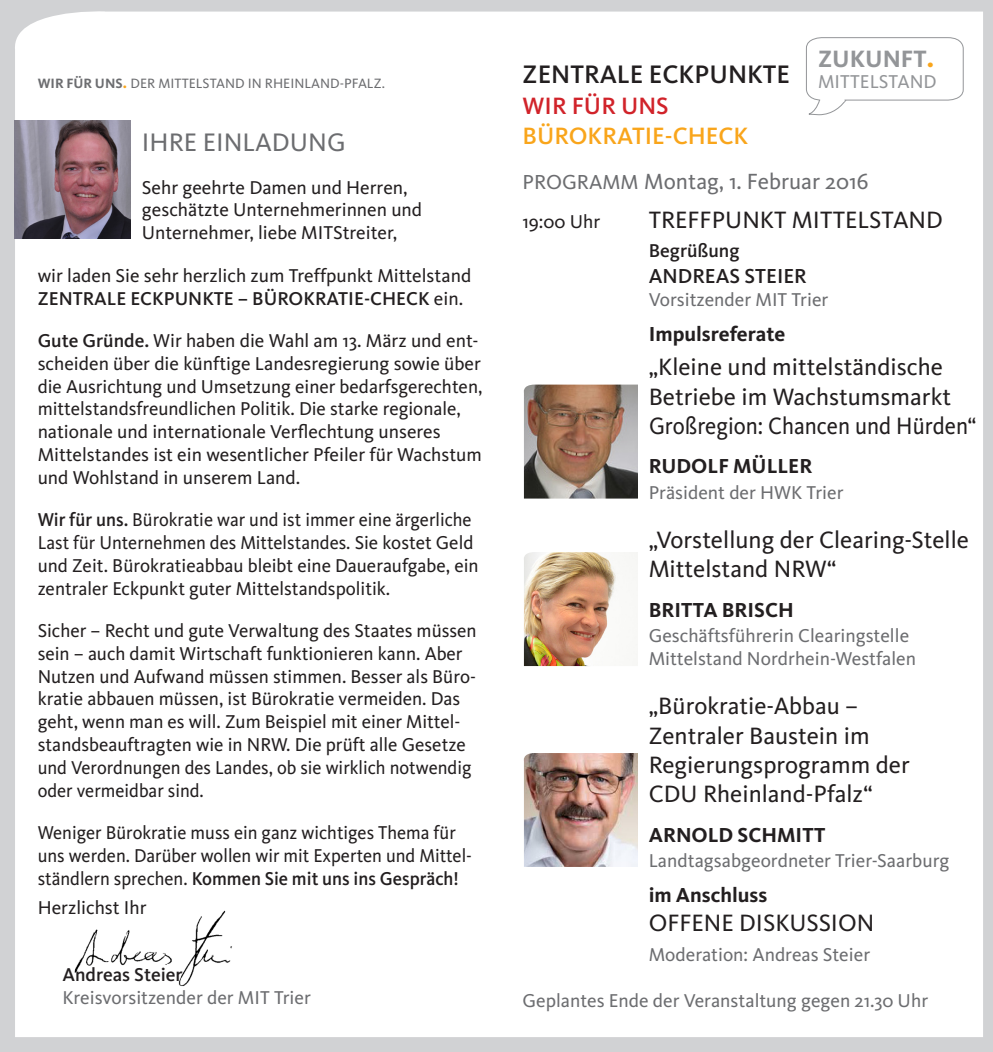
<style>
.page{position:relative;width:993px;height:1052px;background:#fff}
.page>*{position:absolute;margin:0;border:0;box-sizing:border-box;transform-origin:0 0}
.t1{font:500 26.25px "CDU Kievit";color:#231f20}
.t2{font:26.25px "CDU Kievit";color:#6c6d70}
.t3{font:24.5px/29.4px "CDU Kievit";color:#231f20}
.t4{font:500 24.5px "CDU Kievit";color:#f9a51b}
.t5{font:500 24.5px "CDU Kievit";color:#d1232a}
.t6{font:700 24.5px "CDU Kievit";color:#939598}
.t7{font:22.75px "CDU Kievit";color:#6c6d70}
.t8{font:700 21px "CDU Kievit";color:#231f20}
.t9{font:500 21px "CDU Kievit";color:#231f20}
.t10{font:19.25px/22.8px "CDU Kievit";color:#231f20}
.t11{font:19.25px/22.8px "CDU Kievit";color:#231f20;scale:.95 1}
.t12{font:19.25px/23.1px "CDU Kievit";color:#6c6d70}
.t13{font:19.25px "CDU Kievit";color:#939598}
.t14{font:500 19.25px "CDU Kievit";color:#231f20}
.t15{font:14px "CDU Kievit";color:#6c6d70}
.s1{font-size:28px;color:#f9a51b}
.s2{font-weight:700}
.s3{font-size:21px;color:#f9a51b}
.s4{font-size:21px}
.s5{font-weight:500}
.s6{font-weight:500;color:#231f20}
</style>
<div class="page">
<div style="left:0;top:0;width:991px;height:1052px;background:#d1d2d4"></div>
<div style="left:14px;top:11px;width:968px;height:1026px;background:#fff"></div>
<img style="left:15px;top:121px;width:115px;height:118px">
<div style="left:805px;top:37px;width:158px;height:79px;background:#fff"></div>
<div style="left:819px;top:96px;width:25px;height:5px;background:#fff"></div>
<img style="left:521px;top:384px;width:116px;height:114px">
<img style="left:522px;top:552px;width:115px;height:114px">
<img style="left:521px;top:753px;width:116px;height:114px">
<div style="left:48px;top:897px;width:216px;height:98px;background:#fff"></div>
<p class="t6" style="left:817px;top:44px;width:118px">ZUKUNFT<span class="s1">.</span></p>
<p class="t13" style="left:817px;top:70px;width:120px">MITTELSTAND</p>
<p class="t15" style="left:38px;top:75px;width:349px"><span class="s2">WIR FÜR UNS</span><span class="s3">.</span> DER MITTELSTAND IN RHEINLAND-PFALZ.</p>
<p class="t1" style="left:522px;top:59px;width:269px">ZENTRALE ECKPUNKTE</p>
<p class="t5" style="left:522px;top:92px;width:147px">WIR FÜR UNS</p>
<p class="t4" style="left:522px;top:121px;width:227px">BÜROKRATIE-CHECK</p>
<p class="t7" style="left:522px;top:168px;width:347px"><span class="s4">PROGRAMM</span> Montag, 1. Februar 2016</p>
<p class="t10" style="left:522px;top:210px;width:79px">19:00 Uhr</p>
<p class="t3" style="left:648px;top:205px;width:296px">TREFFPUNKT MITTELSTAND</p>
<p class="t14" style="left:648px;top:240px;width:92px">Begrüßung</p>
<p class="t9" style="left:648px;top:263px;width:159px">ANDREAS STEIER</p>
<p class="t12" style="left:648px;top:288px;width:181px">Vorsitzender MIT Trier</p>
<p class="t8" style="left:648px;top:321px;width:138px">Impulsreferate</p>
<p class="t3" style="left:648px;top:352px;width:329px">„Kleine und mittelständische<br>Betriebe im Wachstumsmarkt<br>Großregion: Chancen und Hürden“</p>
<p class="t8" style="left:648px;top:454px;width:165px">RUDOLF MÜLLER</p>
<p class="t12" style="left:648px;top:481px;width:196px">Präsident der HWK Trier</p>
<p class="t3" style="left:648px;top:525px;width:322px">„Vorstellung der Clearing-Stelle<br>Mittelstand NRW“</p>
<p class="t8" style="left:648px;top:597px;width:146px">BRITTA BRISCH</p>
<p class="t12" style="left:648px;top:624px;width:269px">Geschäftsführerin Clearingstelle<br>Mittelstand Nordrhein-Westfalen</p>
<p class="t3" style="left:648px;top:691px;width:262px">„Bürokratie-Abbau –<br>Zentraler Baustein im<br>Regierungsprogramm der<br>CDU Rheinland-Pfalz“</p>
<p class="t8" style="left:648px;top:822px;width:178px">ARNOLD SCHMITT</p>
<p class="t12" style="left:648px;top:849px;width:302px">Landtagsabgeordneter Trier-Saarburg</p>
<p class="t8" style="left:648px;top:882px;width:120px">im Anschluss</p>
<p class="t3" style="left:648px;top:909px;width:227px">OFFENE DISKUSSION</p>
<p class="t12" style="left:648px;top:943px;width:223px">Moderation: Andreas Steier</p>
<p class="t12" style="left:522px;top:989px;width:407px">Geplantes Ende der Veranstaltung gegen 21.30 Uhr</p>
<p class="t2" style="left:142px;top:127px;width:205px">IHRE EINLADUNG</p>
<p class="t10" style="left:142px;top:176px;width:282px">Sehr geehrte Damen und Herren, geschätzte Unternehmerinnen und<br>Unternehmer, liebe MITStreiter,</p>
<p class="t10" style="left:38px;top:264px;width:435px">wir laden Sie sehr herzlich zum Treffpunkt Mittelstand<br><span class="s5">ZENTRALE ECKPUNKTE – BÜROKRATIE-CHECK</span> ein.</p>
<p class="t10" style="left:38px;top:329px;width:446px"><span class="s5">Gute Gründe.</span> Wir haben die Wahl am 13. März und ent&shy;scheiden über die künftige Landesregierung sowie über die Ausrichtung und Umsetzung einer bedarfsgerechten, mittelstandsfreundlichen Politik. Die starke regionale, nationale und internationale Verflechtung unseres Mittelstandes ist ein wesentlicher Pfeiler für Wachstum und Wohlstand in unserem Land.</p>
<p class="t11" style="left:38px;top:509px;width:465px"><span class="s5">Wir für uns.</span> Bürokratie war und ist immer eine ärgerliche Last für Unternehmen des Mittelstandes. Sie kostet Geld und Zeit. Bürokratieabbau bleibt eine Daueraufgabe, ein zentraler Eckpunkt guter Mittelstandspolitik.</p>
<p class="t10" style="left:38px;top:619px;width:440px">Sicher – Recht und gute Verwaltung des Staates müssen sein – auch damit Wirtschaft funktionieren kann. Aber Nutzen und Aufwand müssen stimmen. Besser als Büro&shy;kratie abbauen müssen, ist Bürokratie vermeiden. Das geht, wenn man es will. Zum Beispiel mit einer Mittel&shy;standsbeauftragten wie in NRW. Die prüft alle Gesetze und Verordnungen des Landes, ob sie wirklich notwendig oder vermeidbar sind.</p>
<p class="t11" style="left:38px;top:821px;width:458px">Weniger Bürokratie muss ein ganz wichtiges Thema für uns werden. Darüber wollen wir mit Experten und Mittel&shy;ständlern sprechen. <span class="s5">Kommen Sie mit uns ins Gespräch!</span></p>
<p class="t10" style="left:38px;top:896px;width:110px">Herzlichst Ihr</p>
<p class="t12" style="left:62px;top:963px;width:250px"><span class="s6">Andreas Steier<br></span>Kreisvorsitzender der MIT Trier</p>
</div>
